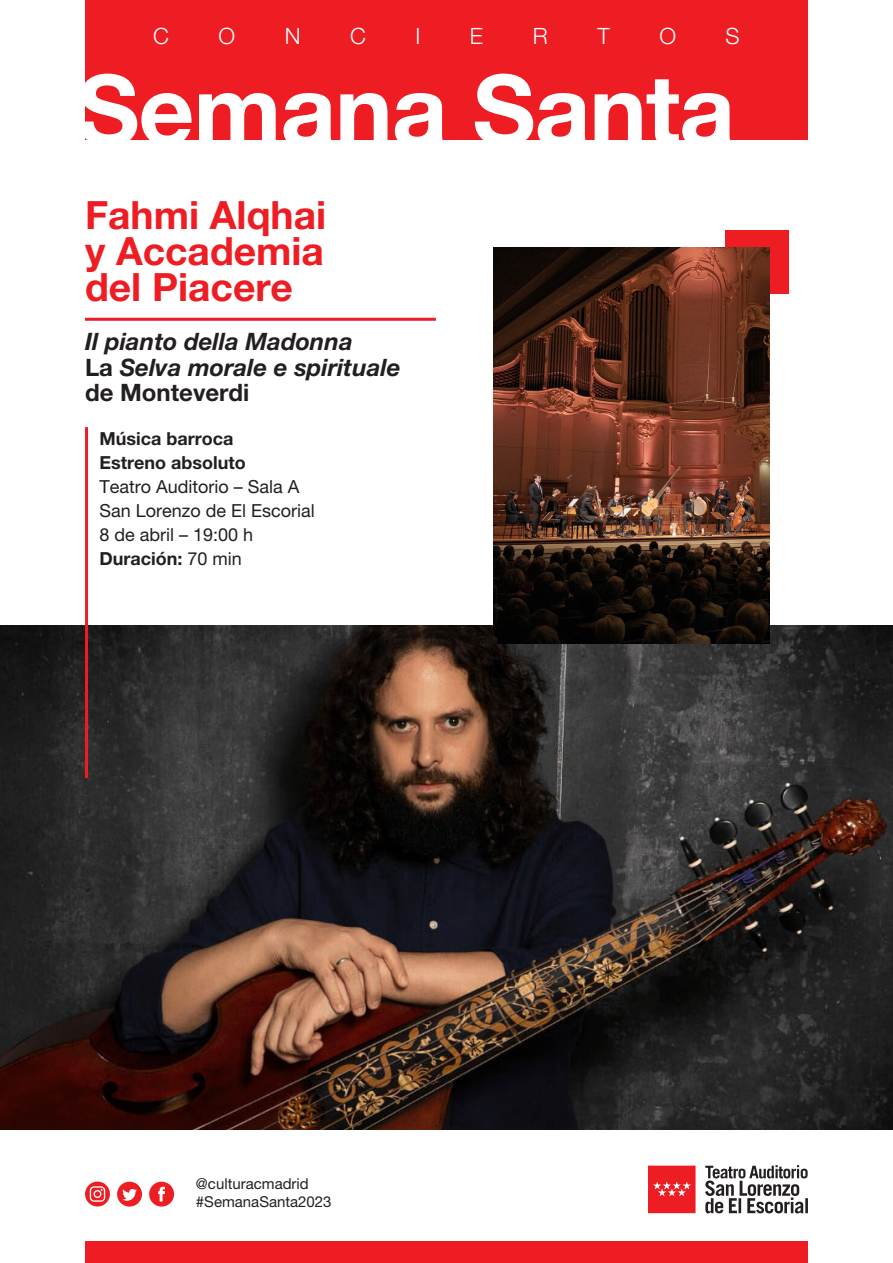
<style>
.page{position:relative;width:893px;height:1263px;background:#fff}
.page>*{position:absolute;margin:0;border:0;box-sizing:border-box;transform-origin:0 0}
.t1{font:700 97.05px "Helvetica Neue LT Pro";letter-spacing:-.01em;color:#fff}
.t2{font:700 39px "Helvetica Neue LT Pro";color:#ee1d23}
.Normal__Web{font:italic 700 24px "Helvetica Neue LT Pro";color:#231f20}
.Normal__Web-2{font:700 24px "Helvetica Neue LT Pro";color:#231f20}
.t3{font:300 22.5px "Helvetica Neue LT Pro";color:#fff}
.t4{font:18px "Helvetica Neue LT Pro";color:#231f20}
.t5{font:700 18px "Helvetica Neue LT Pro";color:#231f20}
.t6{font:15px "Helvetica Neue LT Pro";color:#231f20}
.s1{font-style:normal}
.s2{font-weight:400}
</style>
<div class="page">
<img style="left:0;top:625px;width:893px;height:504px">
<div style="left:85px;top:1242px;width:723px;height:21px;background:#ee1d23"></div>
<hr style="left:85px;top:318px;width:351px;height:3px;background:#ee1d23">
<hr style="left:85px;top:427px;width:3px;height:351px;background:#ee1d23">
<div style="left:85px;top:0;width:723px;height:139px;background:#ee1d23"></div>
<svg style="left:648px;top:1165px;width:47px;height:48px;background:#ef2e34"></svg>
<svg style="left:705px;top:1165px;width:103px;height:48px"></svg>
<svg style="left:117px;top:1182px;width:25px;height:24px"></svg>
<svg style="left:85px;top:1181px;width:25px;height:25px"></svg>
<svg style="left:149px;top:1182px;width:25px;height:24px"></svg>
<div style="left:725px;top:230px;width:64px;height:63px;background:#ee1d23"></div>
<img style="left:493px;top:247px;width:277px;height:396px">
<p class="t3" style="left:153px;top:22px;width:17px">C</p>
<p class="t3" style="left:219px;top:22px;width:18px">O</p>
<p class="t3" style="left:285px;top:22px;width:17px">N</p>
<p class="t3" style="left:350px;top:22px;width:17px">C</p>
<p class="t3" style="left:415px;top:22px;width:6px">I</p>
<p class="t3" style="left:470px;top:22px;width:15px">E</p>
<p class="t3" style="left:533px;top:22px;width:17px">R</p>
<p class="t3" style="left:597px;top:22px;width:14px">T</p>
<p class="t3" style="left:659px;top:22px;width:18px">O</p>
<p class="t3" style="left:726px;top:22px;width:16px">S</p>
<p class="t1" style="left:77px;top:50px;width:660px">Semana Santa</p>
<p class="t2" style="left:85px;top:191px;width:243px">Fahmi Alqhai</p>
<p class="t2" style="left:85px;top:227px;width:240px">y Accademia</p>
<p class="t2" style="left:85px;top:263px;width:209px">del Piacere</p>
<p class="Normal__Web" style="left:85px;top:327px;width:269px">Il pianto della Madonna</p>
<p class="Normal__Web" style="left:85px;top:352px;width:317px"><span class="s1">La</span> Selva morale e spirituale</p>
<p class="Normal__Web-2" style="left:85px;top:378px;width:166px">de Monteverdi</p>
<p class="t5" style="left:99px;top:427px;width:135px">Música barroca</p>
<p class="t5" style="left:99px;top:451px;width:148px">Estreno absoluto</p>
<p class="t4" style="left:99px;top:476px;width:201px">Teatro Auditorio – Sala A</p>
<p class="t4" style="left:99px;top:500px;width:217px">San Lorenzo de El Escorial</p>
<p class="t4" style="left:99px;top:524px;width:155px">8 de abril – 19:00 h</p>
<p class="t5" style="left:99px;top:547px;width:144px">Duración: <span class="s2">70 min</span></p>
<p class="t6" style="left:196px;top:1174px;width:114px">@culturacmadrid</p>
<p class="t6" style="left:196px;top:1192px;width:137px">#SemanaSanta2023</p>
</div>
